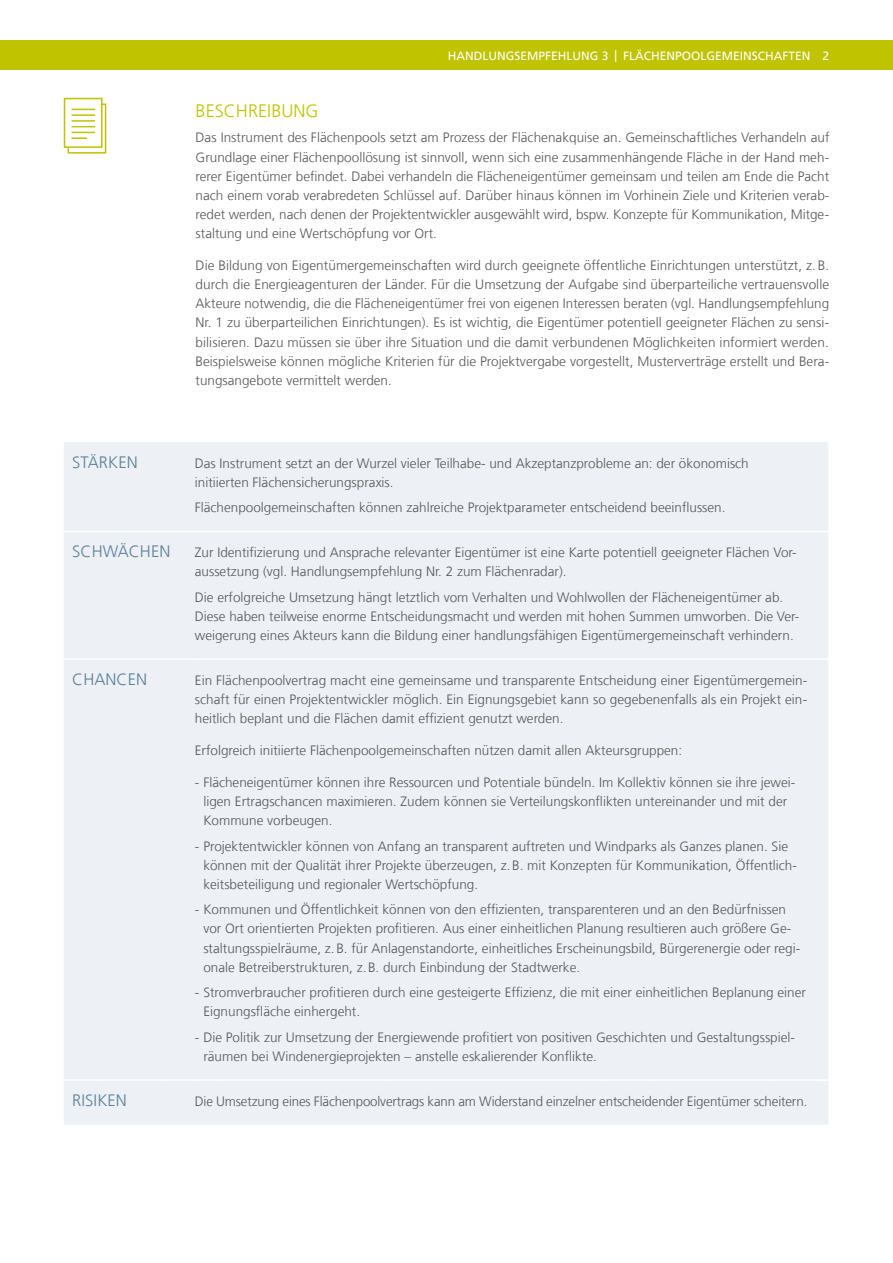
<style>
.page{position:relative;width:893px;height:1263px;background:#fff}
.page>*{position:absolute;margin:0;border:0;box-sizing:border-box;transform-origin:0 0}
.H3_Linie{font:300 18px "Frutiger LT Com";letter-spacing:.005em;color:#bfc300}
.H_SWOT-Tabelle{font:300 16.5px "Frutiger LT Com";letter-spacing:.005em;color:#5d8099}
.Fließtext_Einzug_Abs{font:300 13.5px/19.2px "Frutiger LT Com";color:#575756}
.Aufzählung_SWOT{font:300 13.5px/19.2px "Frutiger LT Com";color:#575756}
.Fließtext_Einzug{font:300 13.5px/19.2px "Frutiger LT Com";color:#575756;text-align:justify}
.Fließtext{font:300 13.5px/19.2px "Frutiger LT Com";color:#575756;text-align:justify}
.t1{font:12px "Frutiger LT Com";color:#fff}
</style>
<div class="page">
<div style="left:0;top:40px;width:893px;height:30px;background:#bfc300"></div>
<div style="left:64px;top:442px;width:764px;height:683px;background:#edf0f5"></div>
<svg style="left:65px;top:658px;width:763px;height:2px"></svg>
<svg style="left:65px;top:1079px;width:763px;height:2px"></svg>
<svg style="left:65px;top:531px;width:763px;height:1px"></svg>
<div style="left:68px;top:103px;width:38px;height:51px;border:2px solid #bfc300"></div>
<div style="left:64px;top:98px;width:39px;height:50px;background:#fff;border:2px solid #bfc300"></div>
<svg style="left:72px;top:109px;width:23px;height:1px"></svg>
<hr style="left:72px;top:114px;width:23px;height:2px;background:#bfc300">
<hr style="left:72px;top:120px;width:23px;height:2px;background:#bfc300">
<svg style="left:72px;top:126px;width:23px;height:13px"></svg>
<p class="t1" style="left:448px;top:49px;width:383px">HANDLUNGSEMPFEHLUNG 3 | FLÄCHENPOOLGEMEINSCHAFTEN 2</p>
<p class="H3_Linie" style="left:196px;top:100px;width:125px">BESCHREIBUNG</p>
<p class="Fließtext_Einzug" style="left:196px;top:128px;width:636px">Das Instrument des Flächenpools setzt am Prozess der Flächenakquise an. Gemeinschaftliches Verhandeln auf Grundlage einer Flächenpoollösung ist sinnvoll, wenn sich eine zusammenhängende Fläche in der Hand meh&shy;rerer Eigentümer befindet. Dabei verhandeln die Flächeneigentümer gemeinsam und teilen am Ende die Pacht nach einem vorab verabredeten Schlüssel auf. Darüber hinaus können im Vorhinein Ziele und Kriterien verab&shy;redet werden, nach denen der Projektentwickler ausgewählt wird, bspw. Konzepte für Kommunikation, Mitge&shy;staltung und eine Wertschöpfung vor Ort.</p>
<p class="Fließtext_Einzug_Abs" style="left:196px;top:256px;width:635px;text-align:justify">Die Bildung von Eigentümergemeinschaften wird durch geeignete öffentliche Einrichtungen unterstützt, z.B. durch die Energieagenturen der Länder. Für die Umsetzung der Aufgabe sind überparteiliche vertrauensvolle Akteure notwendig, die die Flächeneigentümer frei von eigenen Interessen beraten (vgl. Handlungsempfehlung Nr. 1 zu überparteilichen Einrichtungen). Es ist wichtig, die Eigentümer potentiell geeigneter Flächen zu sensi&shy;bilisieren. Dazu müssen sie über ihre Situation und die damit verbundenen Möglichkeiten informiert werden.<br>Beispielsweise können mögliche Kriterien für die Projektvergabe vorgestellt, Musterverträge erstellt und Bera&shy;tungsangebote vermittelt werden.</p>
<p class="H_SWOT-Tabelle" style="left:72px;top:452px;width:67px">STÄRKEN</p>
<p class="Aufzählung_SWOT" style="left:195px;top:454px;width:555px">Das Instrument setzt an der Wurzel vieler Teilhabe- und Akzeptanzprobleme an: der ökonomisch initiierten Flächensicherungspraxis.</p>
<p class="Aufzählung_SWOT" style="left:195px;top:498px;width:532px">Flächenpoolgemeinschaften können zahlreiche Projektparameter entscheidend beeinflussen.</p>
<p class="H_SWOT-Tabelle" style="left:72px;top:542px;width:100px">SCHWÄCHEN</p>
<p class="Aufzählung_SWOT" style="left:195px;top:543px;width:603px">Zur Identifizierung und Ansprache relevanter Eigentümer ist eine Karte potentiell geeigneter Flächen Vor&shy;aussetzung (vgl. Handlungsempfehlung Nr. 2 zum Flächenradar).</p>
<p class="Aufzählung_SWOT" style="left:195px;top:587px;width:606px">Die erfolgreiche Umsetzung hängt letztlich vom Verhalten und Wohlwollen der Flächeneigentümer ab.<br>Diese haben teilweise enorme Entscheidungsmacht und werden mit hohen Summen umworben. Die Ver&shy;weigerung eines Akteurs kann die Bildung einer handlungsfähigen Eigentümergemeinschaft verhindern.</p>
<p class="H_SWOT-Tabelle" style="left:72px;top:669px;width:76px">CHANCEN</p>
<p class="Fließtext" style="left:195px;top:670px;width:614px">Ein Flächenpoolvertrag macht eine gemeinsame und transparente Entscheidung einer Eigentümergemein&shy;schaft für einen Projektentwickler möglich. Ein Eignungsgebiet kann so gegebenenfalls als ein Projekt ein&shy;heitlich beplant und die Flächen damit effizient genutzt werden.</p>
<p class="Fließtext" style="left:195px;top:741px;width:489px">Erfolgreich initiierte Flächenpoolgemeinschaften nützen damit allen Akteursgruppen:</p>
<p class="Fließtext_Einzug_Abs" style="left:203px;top:772px;width:593px;text-indent:-9px">- Flächeneigentümer können ihre Ressourcen und Potentiale bündeln. Im Kollektiv können sie ihre jewei&shy;ligen Ertragschancen maximieren. Zudem können sie Verteilungskonflikten untereinander und mit der<br>Kommune vorbeugen.</p>
<p class="Fließtext_Einzug_Abs" style="left:203px;top:836px;width:595px;text-indent:-9px">- Projektentwickler können von Anfang an transparent auftreten und Windparks als Ganzes planen. Sie können mit der Qualität ihrer Projekte überzeugen, z.B. mit Konzepten für Kommunikation, Öffentlich&shy;keitsbeteiligung und regionaler Wertschöpfung.</p>
<p class="Fließtext_Einzug_Abs" style="left:203px;top:900px;width:598px;text-indent:-9px">- Kommunen und Öffentlichkeit können von den effizienten, transparenteren und an den Bedürfnissen vor Ort orientierten Projekten profitieren. Aus einer einheitlichen Planung resultieren auch größere Ge&shy;staltungsspielräume, z.B. für Anlagenstandorte, einheitliches Erscheinungsbild, Bürgerenergie oder regi&shy;onale Betreiberstrukturen, z.B. durch Einbindung der Stadtwerke.</p>
<p class="Fließtext_Einzug_Abs" style="left:203px;top:983px;width:604px;text-indent:-9px">- Stromverbraucher profitieren durch eine gesteigerte Effizienz, die mit einer einheitlichen Beplanung einer<br>Eignungsfläche einhergeht.</p>
<p class="Fließtext_Einzug_Abs" style="left:203px;top:1028px;width:593px;text-indent:-9px">- Die Politik zur Umsetzung der Energiewende profitiert von positiven Geschichten und Gestaltungsspiel&shy;räumen bei Windenergieprojekten – anstelle eskalierender Konflikte.</p>
<p class="H_SWOT-Tabelle" style="left:72px;top:1090px;width:56px">RISIKEN</p>
<p class="Fließtext" style="left:195px;top:1091px;width:614px">Die Umsetzung eines Flächenpoolvertrags kann am Widerstand einzelner entscheidender Eigentümer scheitern.</p>
</div>
